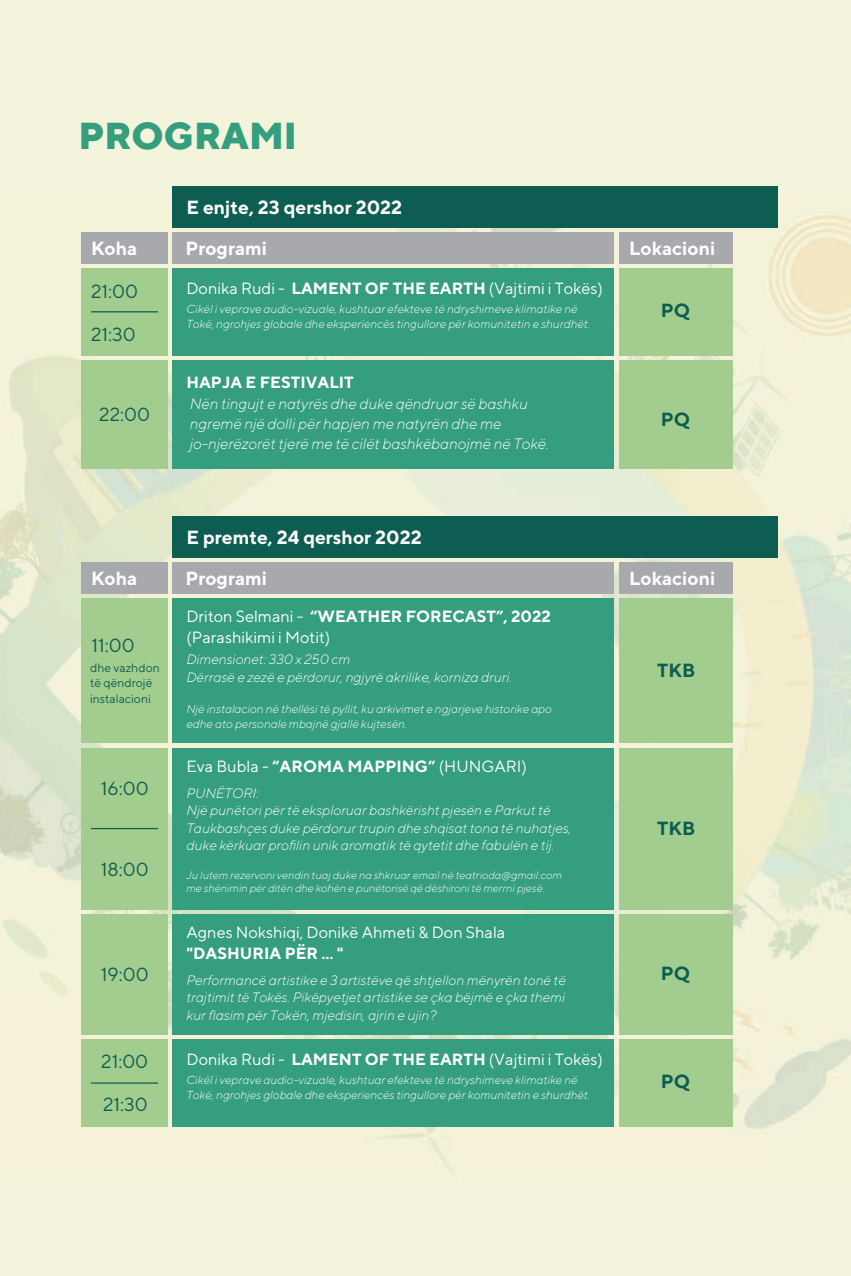
<style>
.page{position:relative;width:851px;height:1276px;background:#fff}
.page>*{position:absolute;margin:0;border:0;box-sizing:border-box;transform-origin:0 0}
.t1{font:800 37.5px "TT Norms";color:#349e7e}
.t2{font:700 19px "TT Norms";color:#fff}
.t3{font:19px "TT Norms";color:#0d5d52}
.t4{font:700 19px "TT Norms";color:#0d5d52}
.t5{font:16.25px/20.5px "TT Norms";color:#fff}
.t6{font:700 16.25px "TT Norms";color:#fff}
.t7{font:italic 300 15.25px/20px "TT Norms";color:#fff}
.t8{font:italic 300 13.75px/17.2px "TT Norms";color:#fff}
.t9{font:12px/15.2px "TT Norms";color:#0d5d52}
.t10{font:italic 300 11.75px/14.8px "TT Norms";color:#fff}
.t11{font:italic 300 11px/13.8px "TT Norms";color:#fff}
.s1{font-weight:700}
</style>
<div class="page">
<div style="left:0;top:0;width:850px;height:1276px;background:#f4f4dc"></div>
<img style="left:0;top:228px;width:765px;height:772px">
<img style="left:765px;top:198px;width:85px;height:930px">
<img style="left:81px;top:1000px;width:686px;height:174px">
<div style="left:81px;top:268px;width:86px;height:88px;background:#a3cd8e"></div>
<div style="left:172px;top:268px;width:442px;height:88px;background:#349e7e"></div>
<div style="left:619px;top:268px;width:113px;height:88px;background:#a3cd8e"></div>
<div style="left:172px;top:186px;width:605px;height:42px;background:#0d5d52"></div>
<div style="left:172px;top:232px;width:442px;height:32px;background:#a7a9ac"></div>
<div style="left:619px;top:232px;width:113px;height:32px;background:#a7a9ac"></div>
<div style="left:81px;top:232px;width:86px;height:32px;background:#a7a9ac"></div>
<div style="left:81px;top:360px;width:86px;height:109px;background:#a3cd8e"></div>
<div style="left:172px;top:360px;width:442px;height:109px;background:#349e7e"></div>
<div style="left:619px;top:360px;width:113px;height:109px;background:#a3cd8e"></div>
<div style="left:81px;top:598px;width:86px;height:145px;background:#a3cd8e"></div>
<div style="left:619px;top:598px;width:113px;height:145px;background:#a3cd8e"></div>
<div style="left:172px;top:516px;width:605px;height:42px;background:#0d5d52"></div>
<div style="left:172px;top:563px;width:442px;height:31px;background:#a7a9ac"></div>
<div style="left:619px;top:563px;width:113px;height:31px;background:#a7a9ac"></div>
<div style="left:81px;top:563px;width:86px;height:31px;background:#a7a9ac"></div>
<hr style="left:91px;top:311px;width:67px;height:1px;background:#0d5d52">
<div style="left:172px;top:598px;width:442px;height:145px;background:#349e7e"></div>
<div style="left:81px;top:747px;width:86px;height:162px;background:#a3cd8e"></div>
<div style="left:619px;top:747px;width:113px;height:162px;background:#a3cd8e"></div>
<div style="left:172px;top:747px;width:442px;height:162px;background:#349e7e"></div>
<hr style="left:91px;top:828px;width:67px;height:1px;background:#0d5d52">
<div style="left:81px;top:914px;width:86px;height:120px;background:#a3cd8e"></div>
<div style="left:619px;top:914px;width:113px;height:120px;background:#a3cd8e"></div>
<div style="left:172px;top:914px;width:442px;height:120px;background:#349e7e"></div>
<div style="left:81px;top:1039px;width:86px;height:88px;background:#a3cd8e"></div>
<div style="left:619px;top:1039px;width:113px;height:88px;background:#a3cd8e"></div>
<hr style="left:91px;top:1082px;width:67px;height:1px;background:#0d5d52">
<div style="left:172px;top:1039px;width:442px;height:88px;background:#349e7e"></div>
<h1 class="t1" style="left:78px;top:113px;width:220px">PROGRAMI</h1>
<h2 class="t2" style="left:186px;top:195px;width:217px">E enjte, 23 qershor 2022</h2>
<h2 class="t2" style="left:185px;top:236px;width:83px">Programi</h2>
<h2 class="t2" style="left:91px;top:236px;width:48px">Koha</h2>
<h2 class="t2" style="left:629px;top:236px;width:87px">Lokacioni</h2>
<h2 class="t3" style="left:91px;top:279px;width:48px">21:00</h2>
<p class="t5" style="left:186px;top:278px;width:418px">Donika Rudi - <span class="s1">LAMENT OF THE EARTH</span> (Vajtimi i Tokës)</p>
<p class="t10" style="left:186px;top:301px;width:405px">Cikël i veprave audio-vizuale, kushtuar efekteve të ndryshimeve klimatike në<br>Tokë, ngrohjes globale dhe eksperiencës tingullore për komunitetin e shurdhët.</p>
<h2 class="t4" style="left:660px;top:299px;width:31px">PQ</h2>
<h2 class="t3" style="left:91px;top:322px;width:46px">21:30</h2>
<h2 class="t3" style="left:99px;top:403px;width:52px">22:00</h2>
<p class="t6" style="left:186px;top:372px;width:169px">HAPJA E FESTIVALIT</p>
<p class="t7" style="left:190px;top:393px;width:361px">Nën tingujt e natyrës dhe duke qëndruar së bashku ngremë një dolli për hapjen me natyrën dhe me jo-njerëzorët tjerë me të cilët bashkëbanojmë në Tokë.</p>
<h2 class="t2" style="left:186px;top:525px;width:237px">E premte, 24 qershor 2022</h2>
<h2 class="t4" style="left:660px;top:408px;width:31px">PQ</h2>
<h2 class="t2" style="left:91px;top:567px;width:48px">Koha</h2>
<h2 class="t2" style="left:629px;top:567px;width:87px">Lokacioni</h2>
<h2 class="t2" style="left:185px;top:567px;width:83px">Programi</h2>
<h2 class="t3" style="left:91px;top:634px;width:45px">11:00</h2>
<p class="t9" style="left:90px;top:660px;width:71px">dhe vazhdon të qëndrojë instalacioni</p>
<h2 class="t3" style="left:101px;top:776px;width:49px">16:00</h2>
<h2 class="t3" style="left:101px;top:857px;width:49px">18:00</h2>
<h2 class="t3" style="left:101px;top:962px;width:49px">19:00</h2>
<h2 class="t3" style="left:101px;top:1050px;width:48px">21:00</h2>
<h2 class="t3" style="left:103px;top:1092px;width:46px">21:30</h2>
<p class="t5" style="left:186px;top:606px;width:366px">Driton Selmani - <span class="s1">“WEATHER FORECAST”, 2022 </span>(Parashikimi i Motit)</p>
<p class="t8" style="left:186px;top:651px;width:327px">Dimensionet: 330 x 250 cm<br>Dërrasë e zezë e përdorur, ngjyrë akrilike, korniza druri.</p>
<p class="t10" style="left:186px;top:702px;width:367px">Një instalacion në thellësi të pyllit, ku arkivimet e ngjarjeve historike apo edhe ato personale mbajnë gjallë kujtesën.</p>
<p class="t5" style="left:186px;top:755px;width:342px">Eva Bubla - <span class="s1">“AROMA MAPPING”</span> (HUNGARI)</p>
<p class="t8" style="left:186px;top:784px;width:386px">PUNËTORI:<br>Një punëtori për të eksploruar bashkërisht pjesën e Parkut të Taukbashçes duke përdorur trupin dhe shqisat tona të nuhatjes, duke kërkuar profilin unik aromatik të qytetit dhe fabulën e tij.</p>
<p class="t11" style="left:186px;top:867px;width:377px">Ju lutem rezervoni vendin tuaj duke na shkruar email në teatrioda@gmail.com me shënimin për ditën dhe kohën e punëtorisë që dëshironi të merrni pjesë.</p>
<p class="t5" style="left:186px;top:922px;width:320px">Agnes Nokshiqi, Donikë Ahmeti &amp; Don Shala</p>
<p class="t6" style="left:186px;top:943px;width:159px">"DASHURIA PËR ... "</p>
<p class="t8" style="left:186px;top:971px;width:381px;text-align:justify">Performancë artistike e 3 artistëve që shtjellon mënyrën tonë të trajtimit të Tokës. Pikëpyetjet artistike se çka bëjmë e çka themi kur flasim për Tokën, mjedisin, ajrin e ujin?</p>
<p class="t5" style="left:186px;top:1049px;width:418px">Donika Rudi - <span class="s1">LAMENT OF THE EARTH</span> (Vajtimi i Tokës)</p>
<p class="t10" style="left:186px;top:1072px;width:405px">Cikël i veprave audio-vizuale, kushtuar efekteve të ndryshimeve klimatike në<br>Tokë, ngrohjes globale dhe eksperiencës tingullore për komunitetin e shurdhët.</p>
<h2 class="t4" style="left:657px;top:659px;width:39px">TKB</h2>
<h2 class="t4" style="left:657px;top:817px;width:39px">TKB</h2>
<h2 class="t4" style="left:660px;top:961px;width:31px">PQ</h2>
<h2 class="t4" style="left:660px;top:1070px;width:31px">PQ</h2>
</div>
